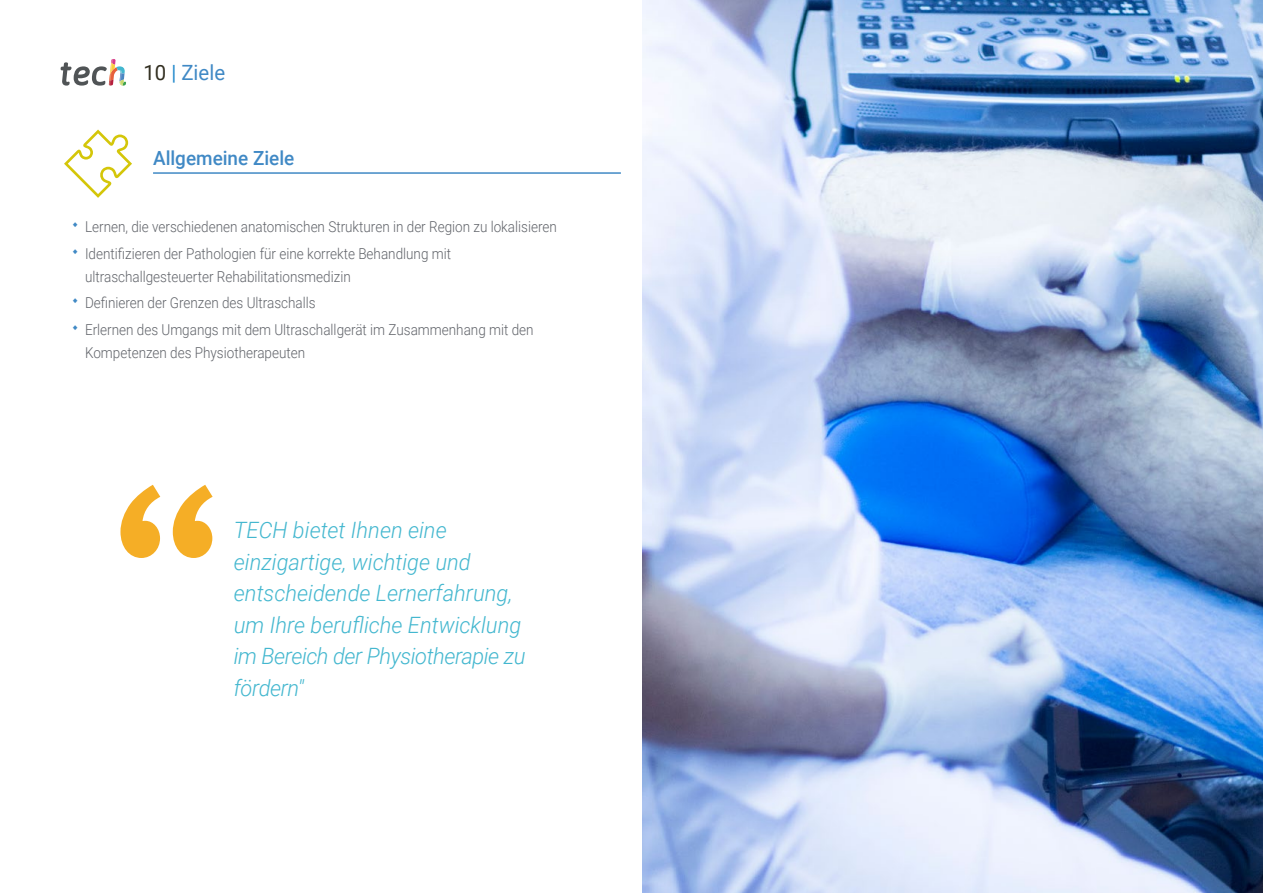
<style>
.page{position:relative;width:1263px;height:893px;background:#fff}
.page>*{position:absolute;margin:0;border:0;box-sizing:border-box;transform-origin:0 0}
.t1{font:italic 300 22.5px/31.5px "Roboto";color:#43b7cf}
.t2{font:21px "Roboto";color:#4089c5}
.t3{font:500 19.5px "Roboto";color:#4089c5}
.t4{font:300 15px/26.7px "Roboto";color:#61646a;scale:.9 1}
.s1{color:#312e20}
.s2{color:#2289cb}
</style>
<div class="page">
<img style="left:642px;top:0;width:621px;height:893px">
<hr style="left:153px;top:173px;width:468px;height:1px;background:#4089c5">
<svg style="left:64px;top:130px;width:68px;height:68px"></svg>
<svg style="left:120px;top:485px;width:93px;height:73px"></svg>
<svg style="left:61px;top:59px;width:65px;height:27px"></svg>
<h2 class="t2" style="left:144px;top:57px;width:83px"><span class="s1">10</span> <span class="s2">|</span> Ziele</h2>
<h3 class="t3" style="left:153px;top:144px;width:143px">Allgemeine Ziele</h3>
<p class="t4" style="left:85px;top:213px;width:526px">Lernen, die verschiedenen anatomischen Strukturen in der Region zu lokalisieren<br>Identifizieren der Pathologien für eine korrekte Behandlung mit</p>
<p class="t4" style="left:85px;top:262px;width:500px">ultraschallgesteuerter Rehabilitationsmedizin<br>Definieren der Grenzen des Ultraschalls<br>Erlernen des Umgangs mit dem Ultraschallgerät im Zusammenhang mit den</p>
<p class="t4" style="left:85px;top:338px;width:246px">Kompetenzen des Physiotherapeuten</p>
<h1 class="t1" style="left:234px;top:514px;width:293px">TECH bietet Ihnen eine einzigartige, wichtige und entscheidende Lernerfahrung, um Ihre berufliche Entwicklung im Bereich der Physiotherapie zu fördern"</h1>
</div>
